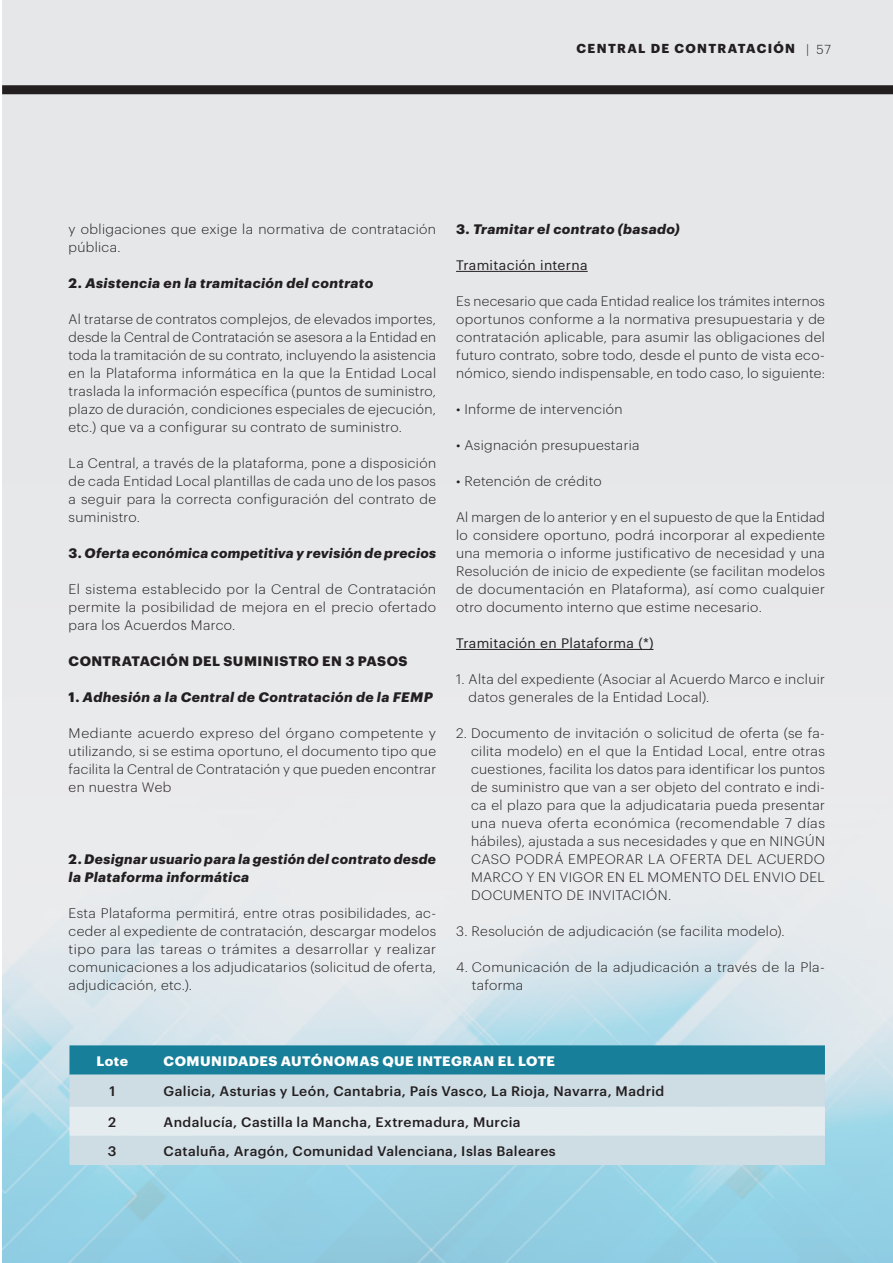
<style>
.page{position:relative;width:893px;height:1263px;background:#fff}
.page>*{position:absolute;margin:0;border:0;box-sizing:border-box;transform-origin:0 0}
.t1{font:300 13.5px/18px "Graphik";letter-spacing:.025em;color:#231f20;text-align:justify}
.t2{font:300 13.5px/18px "Graphik";letter-spacing:.025em;color:#231f20;text-align:justify;scale:1.05 1}
.t3{font:italic 700 13.5px/18px "Graphik";letter-spacing:.025em;color:#231f20}
.t4{font:500 13.5px "Graphik";letter-spacing:.025em;color:#231f20}
.t5{font:300 13.5px/18px "Graphik";letter-spacing:.025em;color:#231f20;scale:1.04 1}
.t6{font:13.5px "Graphik";letter-spacing:.025em;color:#231f20}
.t7{font:700 13.5px "Graphik";letter-spacing:.03em;color:#fff}
.t8{font:700 13.5px "Graphik";letter-spacing:.03em;color:#231f20}
.t9{font:700 12.75px "Graphik";color:#231f20}
.t10{font:300 12.75px "Graphik";color:#231f20}
.s1{font-style:normal}
</style>
<div class="page">
<div style="left:2px;top:0;width:891px;height:1263px;background:#e6e7e9"></div>
<img style="left:2px;top:648px;width:891px;height:615px">
<div style="left:2px;top:85px;width:891px;height:9px;background:#231f20"></div>
<hr style="left:456px;top:271px;width:132px;height:1px;background:#231f20">
<hr style="left:456px;top:649px;width:197px;height:1px;background:#231f20">
<div style="left:69px;top:1045px;width:756px;height:30px;background:#177f99"></div>
<div style="left:69px;top:1075px;width:756px;height:90px;background:#cedce4"></div>
<svg style="left:69px;top:1106px;width:756px;height:30px"></svg>
<p class="t9" style="left:577px;top:39px;width:11px">CENTRAL</p>
<p class="t9" style="left:651px;top:39px;width:35px">DE CONTRATACIÓN</p>
<p class="t10" style="left:806px;top:40px;width:26px">| 57</p>
<p class="t5" style="left:69px;top:219px;width:355px">y obligaciones que exige la normativa de contratación pública.</p>
<p class="t3" style="left:69px;top:273px;width:306px"><span class="s1">2.</span> Asistencia en la tramitación del contrato</p>
<p class="t1" style="left:69px;top:309px;width:369px">Al tratarse de contratos complejos, de elevados importes, desde la Central de Contratación se asesora a la Entidad en toda la tramitación de su contrato, incluyendo la asistencia en la Plataforma informática en la que la Entidad Local traslada la información específica (puntos de suministro, plazo de duración, condiciones especiales de ejecución, etc.) que va a configurar su contrato de suministro.</p>
<p class="t1" style="left:69px;top:453px;width:369px">La Central, a través de la plataforma, pone a disposición de cada Entidad Local plantillas de cada uno de los pasos a seguir para la correcta configuración del contrato de suministro.</p>
<p class="t3" style="left:69px;top:543px;width:369px"><span class="s1">3.</span> Oferta económica competitiva y revisión de precios</p>
<p class="t2" style="left:69px;top:579px;width:351px">El sistema establecido por la Central de Contratación permite la posibilidad de mejora en el precio ofertado para los Acuerdos Marco.</p>
<p class="t8" style="left:69px;top:651px;width:340px">CONTRATACIÓN DEL SUMINISTRO EN 3 PASOS</p>
<p class="t3" style="left:69px;top:687px;width:366px"><span class="s1">1.</span> Adhesión a la Central de Contratación de la FEMP</p>
<p class="t2" style="left:69px;top:723px;width:351px">Mediante acuerdo expreso del órgano competente y utilizando, si se estima oportuno, el documento tipo que facilita la Central de Contratación y que pueden encontrar en nuestra Web</p>
<p class="t3" style="left:69px;top:849px;width:369px"><span class="s1">2.</span> Designar usuario para la gestión del contrato desde la Plataforma informática</p>
<p class="t1" style="left:69px;top:903px;width:369px">Esta Plataforma permitirá, entre otras posibilidades, ac&shy;ceder al expediente de contratación, descargar modelos tipo para las tareas o trámites a desarrollar y realizar comunicaciones a los adjudicatarios (solicitud de oferta, adjudicación, etc.).</p>
<p class="t3" style="left:456px;top:219px;width:225px"><span class="s1">3.</span> Tramitar el contrato (basado)</p>
<p class="t6" style="left:456px;top:255px;width:133px">Tramitación interna</p>
<p class="t1" style="left:456px;top:291px;width:370px">Es necesario que cada Entidad realice los trámites internos oportunos conforme a la normativa presupuestaria y de contratación aplicable, para asumir las obligaciones del futuro contrato, sobre todo, desde el punto de vista eco&shy;nómico, siendo indispensable, en todo caso, lo siguiente:</p>
<p class="t1" style="left:456px;top:399px;width:168px">• Informe de intervención</p>
<p class="t1" style="left:456px;top:435px;width:185px">• Asignación presupuestaria</p>
<p class="t1" style="left:456px;top:471px;width:147px">• Retención de crédito</p>
<p class="t1" style="left:456px;top:507px;width:370px">Al margen de lo anterior y en el supuesto de que la Entidad lo considere oportuno, podrá incorporar al expediente una memoria o informe justificativo de necesidad y una Resolución de inicio de expediente (se facilitan modelos de documentación en Plataforma), así como cualquier otro documento interno que estime necesario.</p>
<p class="t6" style="left:456px;top:633px;width:199px">Tramitación en Plataforma (*)</p>
<p class="t1" style="left:469px;top:669px;width:358px;text-indent:-13px">1. Alta del expediente (Asociar al Acuerdo Marco e incluir datos generales de la Entidad Local).</p>
<p class="t1" style="left:471px;top:723px;width:355px;text-indent:-15px">2. Documento de invitación o solicitud de oferta (se fa&shy;cilita modelo) en el que la Entidad Local, entre otras cuestiones, facilita los datos para identificar los puntos de suministro que van a ser objeto del contrato e indi&shy;ca el plazo para que la adjudicataria pueda presentar una nueva oferta económica (recomendable 7 días hábiles), ajustada a sus necesidades y que en NINGÚN CASO PODRÁ EMPEORAR LA OFERTA DEL ACUERDO MARCO Y EN VIGOR EN EL MOMENTO DEL ENVIO DEL DOCUMENTO DE INVITACIÓN.</p>
<p class="t1" style="left:456px;top:921px;width:330px">3. Resolución de adjudicación (se facilita modelo).</p>
<p class="t5" style="left:472px;top:957px;width:341px;text-indent:-16px">4. Comunicación de la adjudicación a través de la Pla&shy;taforma</p>
<p class="t7" style="left:97px;top:1050px;width:33px">LOTE</p>
<p class="t7" style="left:164px;top:1050px;width:393px">COMUNIDADES AUTÓNOMAS QUE INTEGRAN EL LOTE</p>
<p class="t4" style="left:109px;top:1081px;width:7px">1</p>
<p class="t4" style="left:164px;top:1081px;width:502px">Galicia, Asturias y León, Cantabria, País Vasco, La Rioja, Navarra, Madrid</p>
<p class="t4" style="left:108px;top:1111px;width:10px">2</p>
<p class="t4" style="left:164px;top:1111px;width:358px">Andalucía, Castilla la Mancha, Extremadura, Murcia</p>
<p class="t4" style="left:108px;top:1141px;width:10px">3</p>
<p class="t4" style="left:164px;top:1141px;width:394px">Cataluña, Aragón, Comunidad Valenciana, Islas Baleares</p>
</div>
